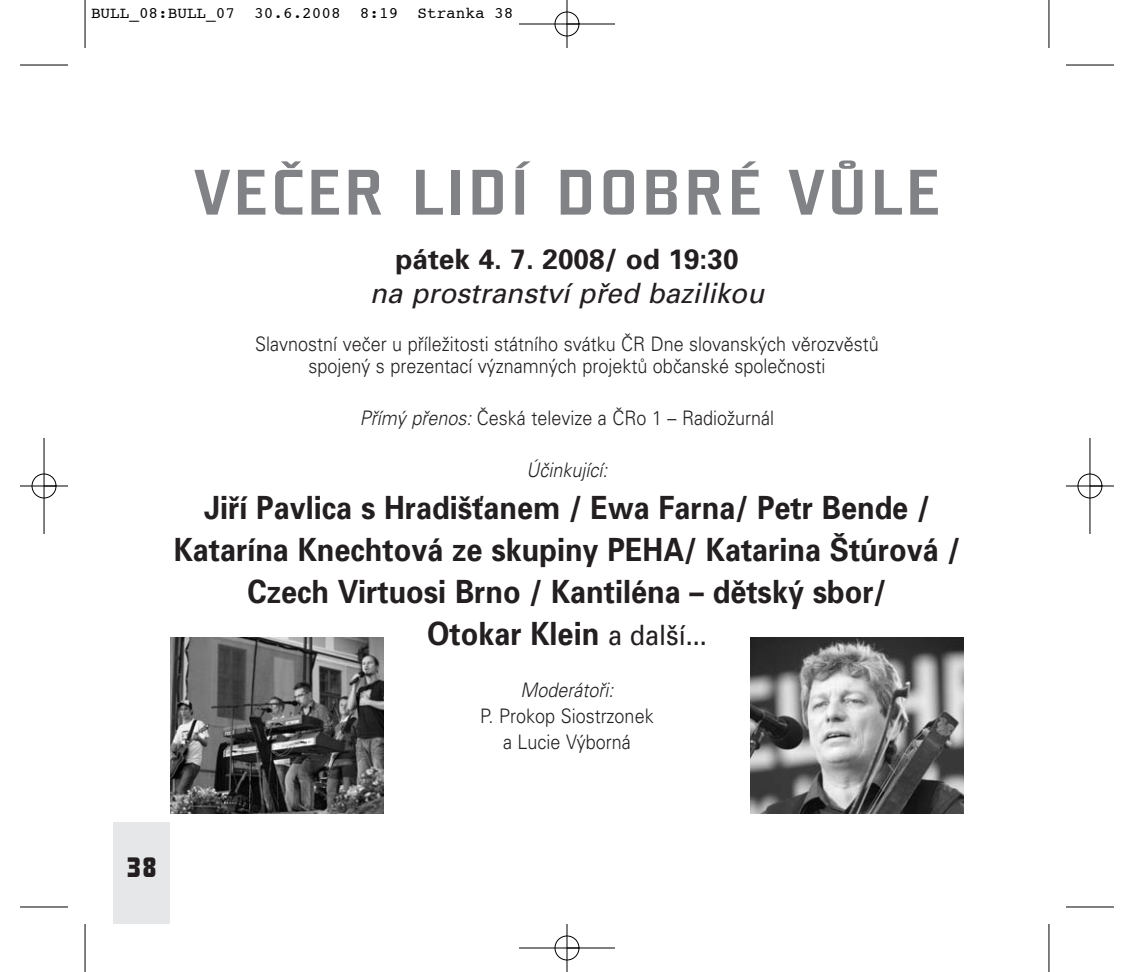
<style>
.page{position:relative;width:1134px;height:972px;background:#fff}
.page>*{position:absolute;margin:0;border:0;box-sizing:border-box;transform-origin:0 0}
.t1{font:64px "Teuton Fett CE";letter-spacing:.05em;color:#808285;scale:1.1 1}
.t2{font:700 32px/42px "Univers CE";color:#231f20;text-align:center;scale:.9 1}
.t3{font:italic 28px "Univers CE";color:#231f20}
.t4{font:700 28px "Univers CE";color:#231f20}
.t5{font:700 28px "Teuton Fett CE";color:#231f20}
.t6{font:300 20px/22px "Univers CE";color:#231f20;text-align:center;scale:.9 1}
.t7{font:italic 300 20px "Univers CE";color:#231f20;scale:.9 1}
.t8{font:16px "Courier";color:#000}
.s1{font-style:italic}
.s2{font-weight:400;font-size:28px}
</style>
<div class="page">
<img style="left:170px;top:638px;width:213px;height:175px">
<img style="left:750px;top:638px;width:214px;height:175px">
<div style="left:113px;top:822px;width:57px;height:102px;background:#e6e7e8"></div>
<hr style="left:85px;top:0;width:1px;height:48px;background:#000">
<hr style="left:20px;top:65px;width:48px;height:1px;background:#000">
<hr style="left:1048px;top:0;width:1px;height:48px;background:#000">
<hr style="left:1066px;top:65px;width:48px;height:1px;background:#000">
<hr style="left:85px;top:924px;width:1px;height:48px;background:#000">
<hr style="left:20px;top:907px;width:48px;height:1px;background:#000">
<hr style="left:1048px;top:924px;width:1px;height:48px;background:#000">
<hr style="left:1066px;top:907px;width:48px;height:1px;background:#000">
<div style="left:554px;top:11px;width:25px;height:25px;border:1px solid #fff;border-radius:50%"></div>
<div style="left:554px;top:935px;width:25px;height:25px;border:1px solid #fff;border-radius:50%"></div>
<div style="left:32px;top:473px;width:25px;height:25px;border:1px solid #fff;border-radius:50%"></div>
<div style="left:1077px;top:473px;width:25px;height:25px;border:1px solid #fff;border-radius:50%"></div>
<hr style="left:519px;top:24px;width:96px;height:1px;background:#000">
<hr style="left:519px;top:948px;width:96px;height:1px;background:#000">
<hr style="left:44px;top:438px;width:1px;height:96px;background:#000">
<hr style="left:1089px;top:438px;width:1px;height:96px;background:#000">
<hr style="left:567px;top:0;width:1px;height:48px;background:#000">
<hr style="left:567px;top:924px;width:1px;height:48px;background:#000">
<hr style="left:20px;top:486px;width:48px;height:1px;background:#000">
<hr style="left:1066px;top:486px;width:48px;height:1px;background:#000">
<div style="left:555px;top:12px;width:24px;height:24px;border:1px solid #000;border-radius:50%"></div>
<div style="left:555px;top:936px;width:24px;height:24px;border:1px solid #000;border-radius:50%"></div>
<div style="left:32px;top:474px;width:24px;height:24px;border:1px solid #000;border-radius:50%"></div>
<div style="left:1078px;top:474px;width:24px;height:24px;border:1px solid #000;border-radius:50%"></div>
<p class="t8" style="left:91px;top:6px;width:424px">BULL_08:BULL_07 30.6.2008 8:19 Stránka 38</p>
<h1 class="t1" style="left:195px;top:170px;width:679px">VEČER LIDÍ DOBRÉ VŮLE</h1>
<h3 class="t4" style="left:395px;top:249px;width:345px">pátek 4. 7. 2008/ od 19:30</h3>
<h3 class="t3" style="left:370px;top:283px;width:401px">na prostranství před bazilikou</h3>
<p class="t6" style="left:255px;top:335px;width:694px">Slavnostní večer u příležitosti státního svátku ČR Dne slovanských věrozvěstů spojený s prezentací významných projektů občanské společnosti</p>
<p class="t6" style="left:360px;top:409px;width:462px"><span class="s1">Přímý přenos:</span> Česká televize a ČRo 1 – Radiožurnál</p>
<p class="t7" style="left:526px;top:463px;width:95px">Účinkující:</p>
<h2 class="t2" style="left:174px;top:490px;width:875px">Jiří Pavlica s Hradišťanem / Ewa Farna/ Petr Bende / Katarína Knechtová ze skupiny PEHA/ Katarina Štúrová / Czech Virtuosi Brno / Kantiléna – dětský sbor/<br>Otokar Klein <span class="s2">a další...</span></h2>
<p class="t7" style="left:520px;top:683px;width:109px">Moderátoři:</p>
<p class="t6" style="left:480px;top:705px;width:194px;line-height:26px">P. Prokop Siostrzonek a Lucie Výborná</p>
<h3 class="t5" style="left:126px;top:857px;width:32px">38</h3>
</div>
